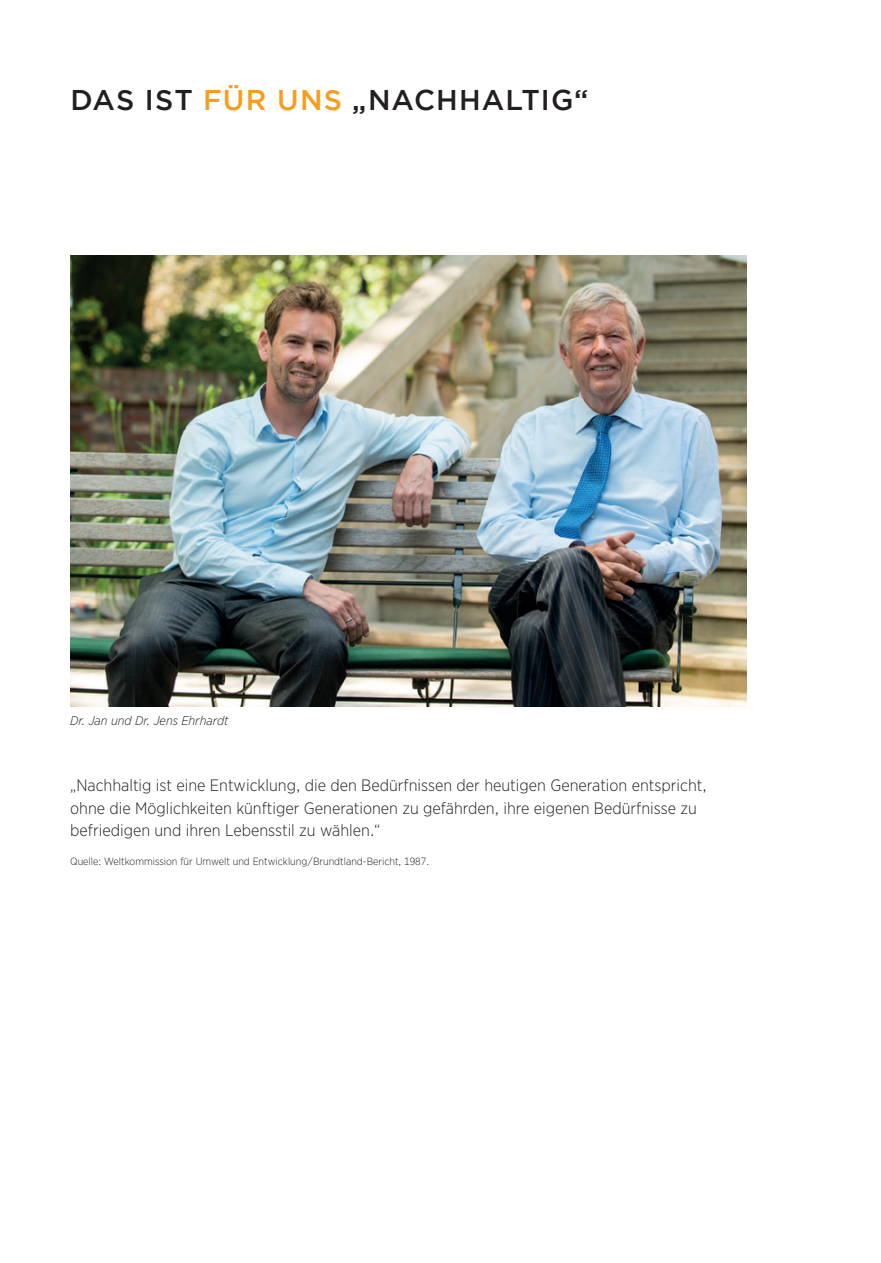
<style>
.page{position:relative;width:881px;height:1263px;background:#fff}
.page>*{position:absolute;margin:0;border:0;box-sizing:border-box;transform-origin:0 0}
.t1{font:500 28.5px "Gotham";letter-spacing:.035em;color:#231f20}
.t2{font:300 16.5px/22.5px "Gotham Narrow";color:#231f20}
.t3{font:italic 300 12.75px "Gotham Narrow";color:#231f20}
.t4{font:300 10.5px "Gotham Narrow";color:#231f20}
.s1{color:#f89c1c}
</style>
<div class="page">
<img style="left:70px;top:255px;width:676px;height:452px">
<h1 class="t1" style="left:70px;top:84px;width:519px">DAS IST <span class="s1">FÜR UNS</span> „NACHHALTIG“</h1>
<p class="t3" style="left:70px;top:712px;width:160px">Dr. Jan und Dr. Jens Ehrhardt</p>
<p class="t2" style="left:70px;top:774px;width:638px">„Nachhaltig ist eine Entwicklung, die den Bedürfnissen der heutigen Generation entspricht, ohne die Möglichkeiten künftiger Generationen zu gefährden, ihre eigenen Bedürfnisse zu befriedigen und ihren Lebensstil zu wählen.“</p>
<p class="t4" style="left:70px;top:855px;width:360px">Quelle: Weltkommission für Umwelt und Entwicklung/Brundtland-Bericht, 1987.</p>
</div>
